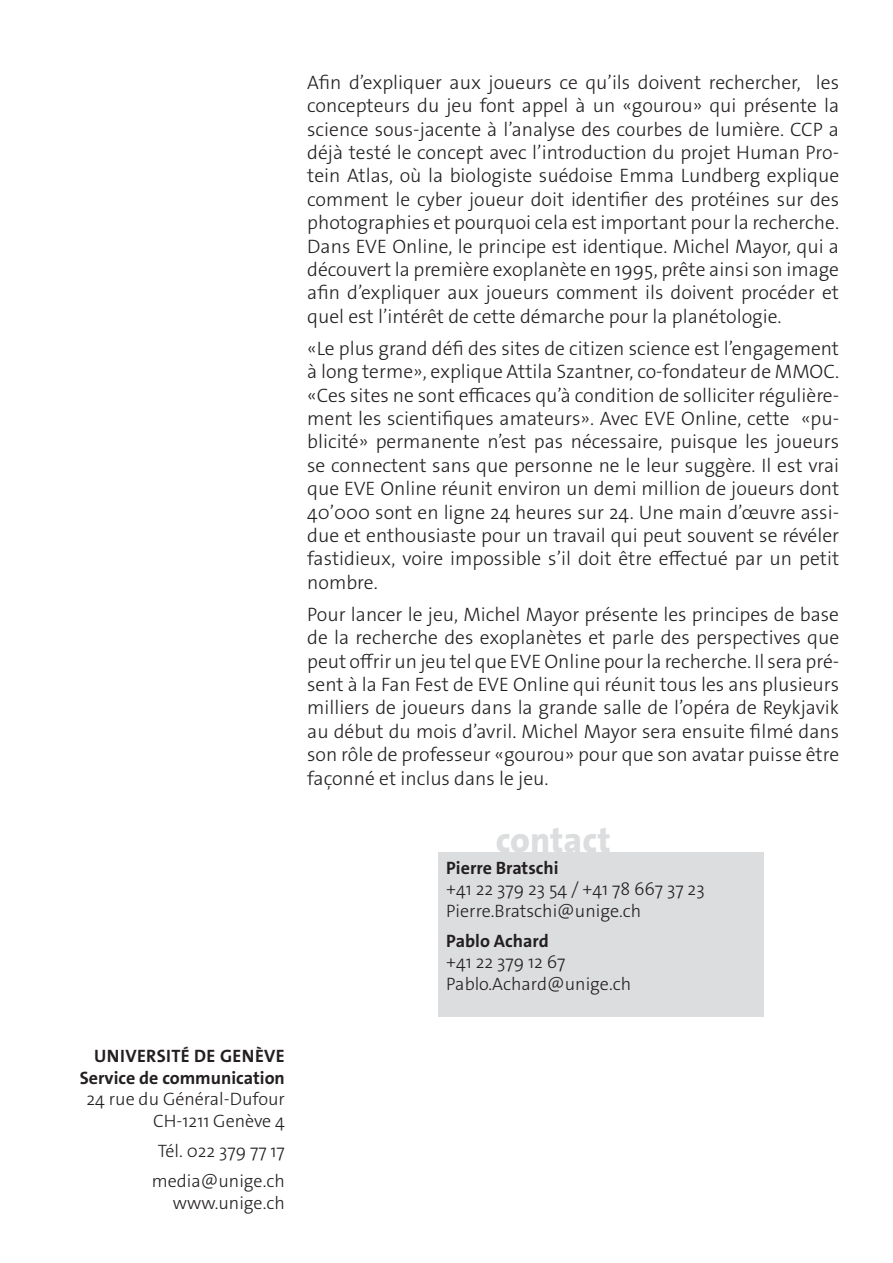
<style>
.page{position:relative;width:893px;height:1263px;background:#fff}
.page>*{position:absolute;margin:0;border:0;box-sizing:border-box;transform-origin:0 0}
._4__texte_courant{font:800 35.7px "The Sans Os F";color:#dcdddf}
._4__texte_courant-2{font:300 19.5px/23.4px "The Sans Os F";color:#231f20;text-align:justify}
._4__texte_courant-3{font:300 18px/21.6px "The Sans Os F";color:#231f20}
.texte_courant{font:300 18px/21.6px "The Sans Os F";color:#231f20;text-align:right}
.texte_courant-2{font:700 18px "The Sans Os F";letter-spacing:.02em;color:#231f20}
.s1{font-weight:700}
</style>
<div class="page">
<div style="left:438px;top:852px;width:325px;height:164px;background:#dcdddf"></div>
<p class="texte_courant-2" style="left:94px;top:1044px;width:192px">UNIVERSITÉ DE GENÈVE</p>
<p class="texte_courant" style="left:80px;top:1067px;width:207px"><span class="s1">Service de communication<br></span>24 rue du Général-Dufour<br>CH-1211 Genève 4</p>
<p class="texte_courant" style="left:158px;top:1140px;width:129px">Tél. 022 379 77 17</p>
<p class="texte_courant" style="left:152px;top:1170px;width:135px">media@unige.ch www.unige.ch</p>
<p class="_4__texte_courant-2" style="left:307px;top:71px;width:533px">Afin d’expliquer aux joueurs ce qu’ils doivent rechercher, les concepteurs du jeu font appel à un «gourou» qui présente la science sous-jacente à l’analyse des courbes de lumière. CCP a déjà testé le concept avec l’introduction du projet Human Pro&shy;tein Atlas, où la biologiste suédoise Emma Lundberg explique comment le cyber joueur doit identifier des protéines sur des photographies et pourquoi cela est important pour la recherche.<br>Dans EVE Online, le principe est identique. Michel Mayor, qui a découvert la première exoplanète en 1995, prête ainsi son image afin d’expliquer aux joueurs comment ils doivent procéder et quel est l’intérêt de cette démarche pour la planétologie.</p>
<p class="_4__texte_courant-2" style="left:307px;top:337px;width:533px">«Le plus grand défi des sites de citizen science est l’engagement à long terme», explique Attila Szantner, co-fondateur de MMOC. «Ces sites ne sont efficaces qu’à condition de solliciter régulière&shy;ment les scientifiques amateurs». Avec EVE Online, cette «pu&shy;blicité» permanente n’est pas nécessaire, puisque les joueurs se connectent sans que personne ne le leur suggère. Il est vrai que EVE Online réunit environ un demi million de joueurs dont 40’000 sont en ligne 24 heures sur 24. Une main d’œuvre assi&shy;due et enthousiaste pour un travail qui peut souvent se révéler fastidieux, voire impossible s’il doit être effectué par un petit nombre.</p>
<p class="_4__texte_courant-2" style="left:307px;top:603px;width:533px">Pour lancer le jeu, Michel Mayor présente les principes de base de la recherche des exoplanètes et parle des perspectives que peut offrir un jeu tel que EVE Online pour la recherche. Il sera pré&shy;sent à la Fan Fest de EVE Online qui réunit tous les ans plusieurs milliers de joueurs dans la grande salle de l’opéra de Reykjavik au début du mois d’avril. Michel Mayor sera ensuite filmé dans son rôle de professeur «gourou» pour que son avatar puisse être façonné et inclus dans le jeu.</p>
<p class="_4__texte_courant" style="left:496px;top:817px;width:116px">contact</p>
<p class="_4__texte_courant-3" style="left:446px;top:857px;width:260px"><span class="s1">Pierre Bratschi<br></span>+41 22 379 23 54 / +41 78 667 37 23<br>Pierre.Bratschi@unige.ch</p>
<p class="_4__texte_courant-3" style="left:446px;top:930px;width:186px"><span class="s1">Pablo Achard<br></span>+41 22 379 12 67<br>Pablo.Achard@unige.ch</p>
</div>
